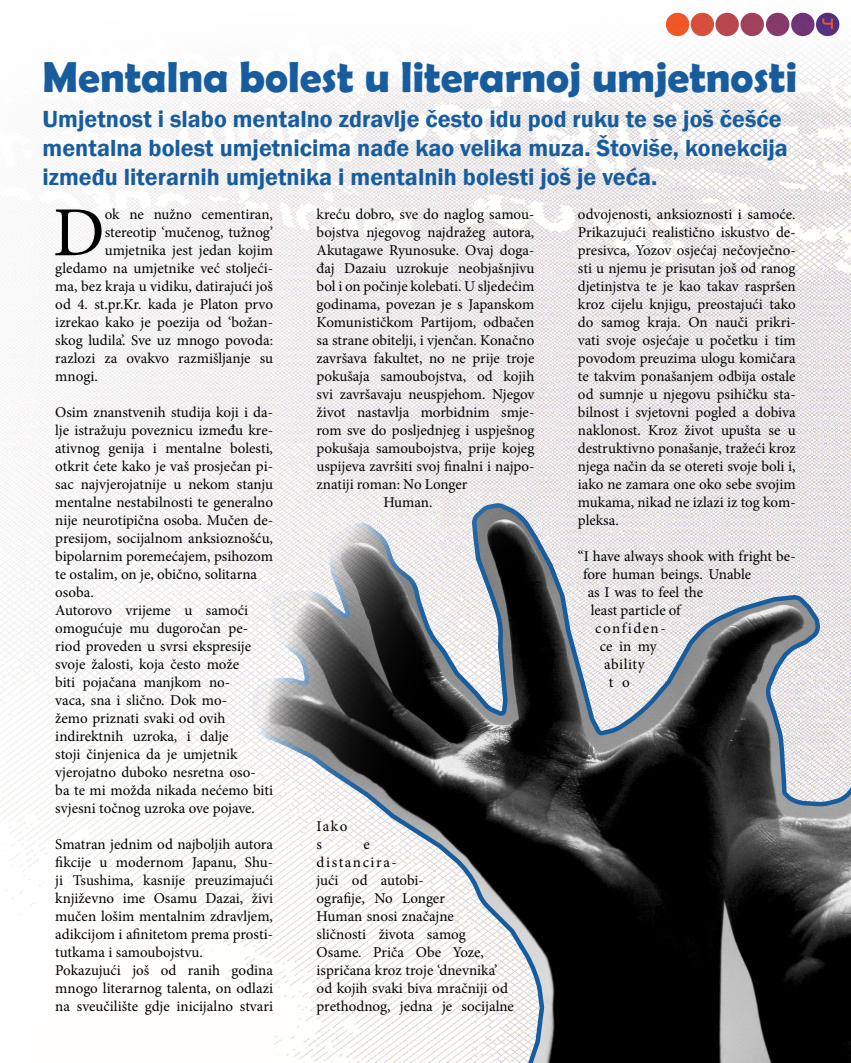
<style>
.page{position:relative;width:851px;height:1063px;background:#fff}
.page>*{position:absolute;margin:0;border:0;box-sizing:border-box;transform-origin:0 0}
.text{font:70.35px "Minion Pro";color:#000}
.t1{font:700 43.5px "Berlin Sans FB Demi";color:#175d9e}
.t2{font:600 24px/28.8px "Franklin Gothic";color:#175d9e}
.text-2{font:15px/18px "Minion Pro";color:#000}
.text-3{font:15px "Minion Pro";letter-spacing:.1em;color:#000}
.text-4{font:15px "Minion Pro";letter-spacing:.035em;color:#000}
.t3{font:15px "Azonix";color:#f15624}
</style>
<div class="page">
<img style="left:0;top:12px;width:850px;height:986px">
<svg style="left:250px;top:502px;width:600px;height:561px"></svg>
<p class="t1" style="left:43px;top:52px;width:756px">Mentalna bolest u literarnoj umjetnosti</p>
<p class="t2" style="left:43px;top:105px;width:746px">Umjetnost i slabo mentalno zdravlje često idu pod ruku te se još češće mentalna bolest umjetnicima nađe kao velika muza. Štoviše, konekcija između literarnih umjetnika i mentalnih bolesti još je veća.</p>
<p class="text" style="left:53px;top:186px;width:53px">D</p>
<p class="text-2" style="left:105px;top:206px;width:170px">ok ne nužno cementiran,</p>
<p class="text-2" style="left:105px;top:224px;width:170px">stereotip ‘mučenog, tužnog’</p>
<p class="text-2" style="left:105px;top:242px;width:170px">umjetnika jest jedan kojim</p>
<p class="text-2" style="left:55px;top:260px;width:219px">gledamo na umjetnike već stoljeći-</p>
<p class="text-2" style="left:55px;top:278px;width:219px">ma, bez kraja u vidiku, datirajući još</p>
<p class="text-2" style="left:55px;top:296px;width:219px">od 4. st.pr.Kr. kada je Platon prvo</p>
<p class="text-2" style="left:55px;top:314px;width:219px">izrekao kako je poezija od ‘božan-</p>
<p class="text-2" style="left:55px;top:332px;width:219px">skog ludila’. Sve uz mnogo povoda:</p>
<p class="text-2" style="left:55px;top:350px;width:219px">razlozi za ovakvo razmišljanje su</p>
<p class="text-2" style="left:55px;top:368px;width:44px">mnogi.</p>
<p class="text-2" style="left:55px;top:404px;width:219px">Osim znanstvenih studija koji i da&shy;lje istražuju poveznicu između kre&shy;ativnog genija i mentalne bolesti, otkrit ćete kako je vaš prosječan pi&shy;sac najvjerojatnije u nekom stanju mentalne nestabilnosti te generalno nije neurotipična osoba. Mučen de&shy;presijom, socijalnom anksioznošću, bipolarnim poremećajem, psihozom te ostalim, on je, obično, solitarna osoba.</p>
<p class="text-2" style="left:55px;top:602px;width:219px">Autorovo vrijeme u samoći omogućuje mu dugoročan pe&shy;riod proveden u svrsi ekspresije svoje žalosti, koja često može<br>biti pojačana manjkom no-<br>vaca, sna i slično. Dok mo-<br>žemo priznati svaki od ovih indirektnih uzroka, i dalje<br>stoji činjenica da je umjetnik vjerojatno duboko nesretna oso&shy;ba te mi možda nikada nećemo biti svjesni točnog uzroka ove pojave.</p>
<p class="text-2" style="left:55px;top:836px;width:219px;text-align:justify">Smatran jednim od najboljih autora fikcije u modernom Japanu, Shu&shy;ji Tsushima, kasnije preuzimajući književno ime Osamu Dazai, živi mučen lošim mentalnim zdravljem, adikcijom i afinitetom prema prosti&shy;tutkama i samoubojstvu.</p>
<p class="text-2" style="left:55px;top:962px;width:219px;text-align:justify">Pokazujući još od ranih godina mnogo literarnog talenta, on odlazi na sveučilište gdje inicijalno stvari</p>
<p class="text-2" style="left:316px;top:206px;width:219px">kreću dobro, sve do naglog samou-</p>
<p class="text-2" style="left:316px;top:224px;width:219px">bojstva njegovog najdražeg autora,</p>
<p class="text-2" style="left:316px;top:242px;width:219px">Akutagawe Ryunosuke. Ovaj doga-</p>
<p class="text-2" style="left:316px;top:260px;width:219px">đaj Dazaiu uzrokuje neobjašnjivu</p>
<p class="text-2" style="left:316px;top:278px;width:219px">bol i on počinje kolebati. U sljedećim</p>
<p class="text-2" style="left:316px;top:296px;width:219px">godinama, povezan je s Japanskom</p>
<p class="text-2" style="left:316px;top:314px;width:219px">Komunističkom Partijom, odbačen</p>
<p class="text-2" style="left:316px;top:332px;width:219px">sa strane obitelji, i vjenčan. Konačno</p>
<p class="text-2" style="left:316px;top:350px;width:219px">završava fakultet, no ne prije troje</p>
<p class="text-2" style="left:316px;top:368px;width:219px">pokušaja samoubojstva, od kojih</p>
<p class="text-2" style="left:316px;top:386px;width:219px">svi završavaju neuspjehom. Njegov</p>
<p class="text-2" style="left:316px;top:404px;width:219px">život nastavlja morbidnim smje-</p>
<p class="text-2" style="left:316px;top:422px;width:219px">rom sve do posljednjeg i uspješnog</p>
<p class="text-2" style="left:316px;top:440px;width:219px">pokušaja samoubojstva, prije kojeg</p>
<p class="text-2" style="left:316px;top:458px;width:219px">uspijeva završiti svoj finalni i najpo-</p>
<p class="text-2" style="left:316px;top:476px;width:152px">znatiji roman: No Longer</p>
<p class="text-2" style="left:383px;top:494px;width:51px">Human.</p>
<p class="text-2" style="left:316px;top:818px;width:32px">Iako s</p>
<p class="text-2" style="left:316px;top:836px;width:199px;text-indent:47px">e<br>distancira-<br>jući od autobi-<br>ografije, No Longer<br>Human snosi značajne<br>sličnosti života samog<br>Osame. Priča Obe Yoze, ispričana kroz troje ‘dnevnika’ od kojih svaki biva mračniji od prethodnog, jedna je socijalne</p>
<p class="text-2" style="left:578px;top:206px;width:219px;text-align:justify">odvojenosti, anksioznosti i samoće.<br>Prikazujući realistično iskustvo de&shy;presivca, Yozov osjećaj nečovječno&shy;sti u njemu je prisutan još od ranog djetinjstva te je kao takav raspršen kroz cijelu knjigu, preostajući tako do samog kraja. On nauči prikri&shy;vati svoje osjećaje u početku i tim povodom preuzima ulogu komičara te takvim ponašanjem odbija ostale od sumnje u njegovu psihičku sta&shy;bilnost i svjetovni pogled a dobiva naklonost. Kroz život upušta se u destruktivno ponašanje, tražeći kroz njega način da se otereti svoje boli i, iako ne zamara one oko sebe svojim mukama, nikad ne izlazi iz tog kom&shy;pleksa.</p>
<p class="text-2" style="left:578px;top:548px;width:219px">“I have always shook with fright be-</p>
<p class="text-2" style="left:583px;top:566px;width:169px">fore human beings. Unable</p>
<p class="text-2" style="left:587px;top:584px;width:117px">as I was to feel the</p>
<p class="text-2" style="left:590px;top:602px;width:92px">least particle of</p>
<p class="text-3" style="left:595px;top:618px;width:72px">confiden-</p>
<p class="text-2" style="left:599px;top:638px;width:59px">ce in my</p>
<p class="text-4" style="left:604px;top:654px;width:42px">ability</p>
<p class="text-2" style="left:608px;top:674px;width:22px">t o</p>
<p class="t3" style="left:821px;top:18px;width:13px">4</p>
</div>
